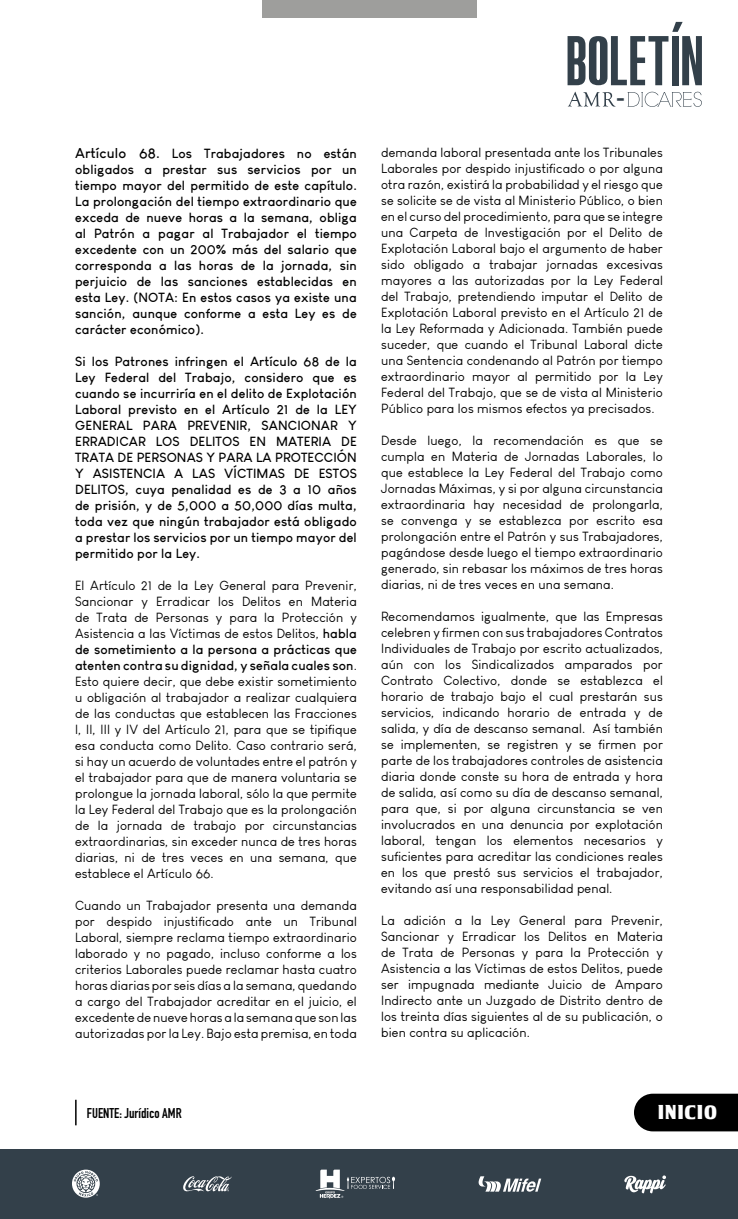
<style>
.page{position:relative;width:738px;height:1219px;background:#fff}
.page>*{position:absolute;margin:0;border:0;box-sizing:border-box;transform-origin:0 0}
.t1{font:55px "Pirrata";color:#33404a}
.t2{font:23.1px "Pirrata";color:#33404a}
.t3{font:20px "Tobago Poster";letter-spacing:.05em;color:#fff}
.t4{font:700 14px "DIN Condensed";color:#000}
.t5{font:13px/16px "Louis George Cafe";letter-spacing:.01em;color:#000;text-align:justify}
.t6{font:700 13px/16px "Louis George Cafe";letter-spacing:.01em;color:#000;text-align:justify}
.s1{font-size:14px}
.s2{font-weight:700}
</style>
<div class="page">
<div style="left:261px;top:0;width:215px;height:17px;background:#9e9e9c"></div>
<div style="left:0;top:1149px;width:737px;height:70px;background:#33404a"></div>
<svg style="left:72px;top:1170px;width:28px;height:28px"></svg>
<svg style="left:624px;top:1175px;width:41px;height:18px"></svg>
<svg style="left:315px;top:1170px;width:80px;height:28px"></svg>
<svg style="left:183px;top:1176px;width:49px;height:16px"></svg>
<svg style="left:478px;top:1176px;width:63px;height:16px"></svg>
<hr style="left:75px;top:1100px;width:2px;height:25px;background:#000">
<div style="left:634px;top:1094px;width:103px;height:37px;background:#000"></div>
<svg style="left:567px;top:92px;width:48px;height:15px"></svg>
<svg style="left:627px;top:92px;width:74px;height:15px"></svg>
<hr style="left:737px;top:1149px;width:1px;height:70px;background:#33404a">
<p class="t6" style="left:75px;top:145px;width:283px"><span class="s1">Artículo 68.</span> Los Trabajadores no están obligados a prestar sus servicios por un tiempo mayor del permitido de este capítulo.<br>La prolongación del tiempo extraordinario que exceda de nueve horas a la semana, obliga al Patrón a pagar al Trabajador el tiempo excedente con un 200% más del salario que corresponda a las horas de la jornada, sin perjuicio de las sanciones establecidas en esta Ley. (NOTA: En estos casos ya existe una sanción, aunque conforme a esta Ley es de carácter económico).</p>
<p class="t6" style="left:75px;top:353px;width:283px">Si los Patrones infringen el Artículo 68 de la Ley Federal del Trabajo, considero que es cuando se incurriría en el delito de Explotación Laboral previsto en el Artículo 21 de la LEY GENERAL PARA PREVENIR, SANCIONAR Y ERRADICAR LOS DELITOS EN MATERIA DE TRATA DE PERSONAS Y PARA LA PROTECCIÓN Y ASISTENCIA A LAS VÍCTIMAS DE ESTOS DELITOS, cuya penalidad es de 3 a 10 años de prisión, y de 5,000 a 50,000 días multa, toda vez que ningún trabajador está obligado a prestar los servicios por un tiempo mayor del permitido por la Ley.</p>
<p class="t5" style="left:75px;top:577px;width:283px">El Artículo 21 de la Ley General para Prevenir, Sancionar y Erradicar los Delitos en Materia de Trata de Personas y para la Protección y Asistencia a las Víctimas de estos Delitos, <span class="s2">habla de sometimiento a la persona a prácticas que atenten contra su dignidad, y señala cuales son</span>.<br>Esto quiere decir, que debe existir sometimiento u obligación al trabajador a realizar cualquiera de las conductas que establecen las Fracciones I, II, III y IV del Artículo 21, para que se tipifique esa conducta como Delito. Caso contrario será, si hay un acuerdo de voluntades entre el patrón y el trabajador para que de manera voluntaria se prolongue la jornada laboral, sólo la que permite la Ley Federal del Trabajo que es la prolongación de la jornada de trabajo por circunstancias extraordinarias, sin exceder nunca de tres horas diarias, ni de tres veces en una semana, que establece el Artículo 66.</p>
<p class="t5" style="left:75px;top:897px;width:283px">Cuando un Trabajador presenta una demanda por despido injustificado ante un Tribunal Laboral, siempre reclama tiempo extraordinario laborado y no pagado, incluso conforme a los criterios Laborales puede reclamar hasta cuatro horas diarias por seis días a la semana, quedando a cargo del Trabajador acreditar en el juicio, el excedente de nueve horas a la semana que son las autorizadas por la Ley. Bajo esta premisa, en toda</p>
<h1 class="t1" style="left:565px;top:32px;width:139px">BOLETIN</h1>
<h2 class="t2" style="left:616px;top:86px;width:10px">-</h2>
<p class="t5" style="left:381px;top:144px;width:283px">demanda laboral presentada ante los Tribunales Laborales por despido injustificado o por alguna otra razón, existirá la probabilidad y el riesgo que se solicite se de vista al Ministerio Público, o bien en el curso del procedimiento, para que se integre una Carpeta de Investigación por el Delito de Explotación Laboral bajo el argumento de haber sido obligado a trabajar jornadas excesivas mayores a las autorizadas por la Ley Federal del Trabajo, pretendiendo imputar el Delito de Explotación Laboral previsto en el Artículo 21 de la Ley Reformada y Adicionada. También puede suceder, que cuando el Tribunal Laboral dicte una Sentencia condenando al Patrón por tiempo extraordinario mayor al permitido por la Ley Federal del Trabajo, que se de vista al Ministerio Público para los mismos efectos ya precisados.</p>
<p class="t5" style="left:381px;top:432px;width:283px">Desde luego, la recomendación es que se cumpla en Materia de Jornadas Laborales, lo que establece la Ley Federal del Trabajo como Jornadas Máximas, y si por alguna circunstancia extraordinaria hay necesidad de prolongarla, se convenga y se establezca por escrito esa prolongación entre el Patrón y sus Trabajadores, pagándose desde luego el tiempo extraordinario generado, sin rebasar los máximos de tres horas diarias, ni de tres veces en una semana.</p>
<p class="t5" style="left:381px;top:608px;width:283px">Recomendamos igualmente, que las Empresas celebren y firmen con sus trabajadores Contratos Individuales de Trabajo por escrito actualizados, aún con los Sindicalizados amparados por Contrato Colectivo, donde se establezca el horario de trabajo bajo el cual prestarán sus servicios, indicando horario de entrada y de salida, y día de descanso semanal. Así también se implementen, se registren y se firmen por parte de los trabajadores controles de asistencia diaria donde conste su hora de entrada y hora de salida, así como su día de descanso semanal, para que, si por alguna circunstancia se ven involucrados en una denuncia por explotación laboral, tengan los elementos necesarios y suficientes para acreditar las condiciones reales en los que prestó sus servicios el trabajador, evitando así una responsabilidad penal.</p>
<p class="t5" style="left:381px;top:912px;width:283px">La adición a la Ley General para Prevenir, Sancionar y Erradicar los Delitos en Materia de Trata de Personas y para la Protección y Asistencia a las Víctimas de estos Delitos, puede ser impugnada mediante Juicio de Amparo Indirecto ante un Juzgado de Distrito dentro de los treinta días siguientes al de su publicación, o bien contra su aplicación.</p>
<p class="t4" style="left:87px;top:1104px;width:96px">FUENTE: Jurídico AMR</p>
<h3 class="t3" style="left:656px;top:1100px;width:60px">INICIO</h3>
</div>
